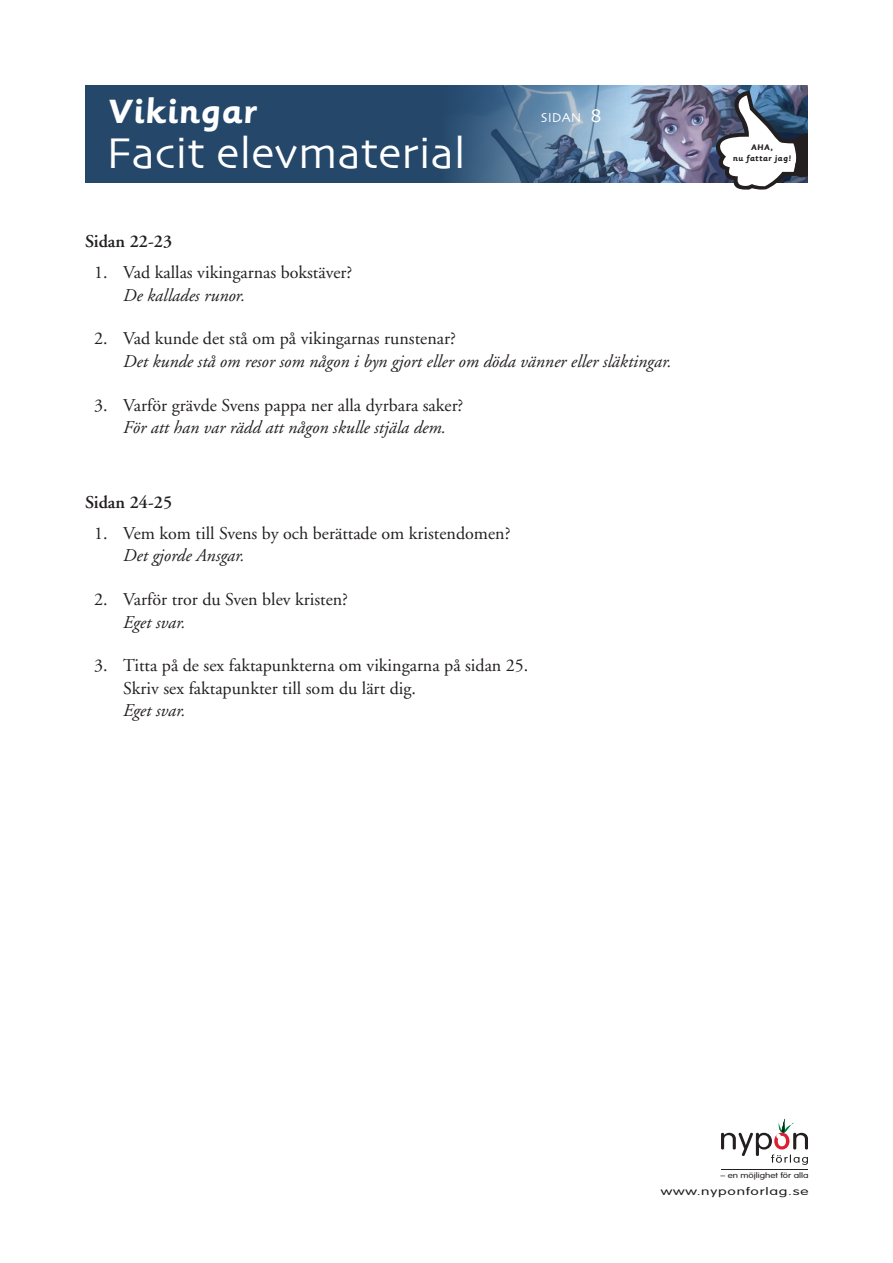
<style>
.page{position:relative;width:893px;height:1263px;background:#fff}
.page>*{position:absolute;margin:0;border:0;box-sizing:border-box;transform-origin:0 0}
.t1{font:45px "Skia";color:#fff}
.t2{font:700 37.5px "Sassoon Primary Std";letter-spacing:.005em;color:#fff}
.t3{font:18px/22.5px "Adobe Garamond";color:#231f20}
.t4{font:italic 18px "Adobe Garamond";color:#231f20}
.t5{font:600 18px "Adobe Garamond";color:#231f20}
.t6{font:13.5px "Skia";color:#fff}
.t7{font:300 10.5px "VAG Rounded";letter-spacing:.05em;color:#231f20;scale:1.48 1}
.t8{font:700 9px "Sassoon Primary Std";letter-spacing:.035em;color:#231f20}
.t9{font:300 7.65px "VAG Rounded";letter-spacing:-.005em;color:#231f20;scale:1.28 1}
.s1{font-size:19.5px}
</style>
<div class="page">
<div style="left:85px;top:85px;width:723px;height:98px;background:#24476a"></div>
<svg style="left:721px;top:1118px;width:87px;height:47px"></svg>
<hr style="left:721px;top:1170px;width:87px;height:1px;background:#231f20">
<img style="left:455px;top:85px;width:353px;height:98px">
<svg style="left:716px;top:90px;width:92px;height:100px;background:#8b94a2"></svg>
<h2 class="t2" style="left:107px;top:90px;width:151px">Vikingar</h2>
<p class="t6" style="left:541px;top:109px;width:62px">sidan <span class="s1">8</span></p>
<h1 class="t1" style="left:106px;top:126px;width:361px">Facit elevmaterial</h1>
<p class="t5" style="left:85px;top:231px;width:89px">Sidan 22-23</p>
<p class="t3" style="left:94px;top:262px;width:260px">1. Vad kallas vikingarnas bokstäver?</p>
<p class="t4" style="left:123px;top:285px;width:123px">De kallades runor.</p>
<p class="t3" style="left:94px;top:328px;width:363px">2. Vad kunde det stå om på vikingarnas runstenar?</p>
<p class="t4" style="left:123px;top:351px;width:550px">Det kunde stå om resor som någon i byn gjort eller om döda vänner eller släktingar.</p>
<p class="t3" style="left:94px;top:394px;width:371px">3. Varför grävde Svens pappa ner alla dyrbara saker?</p>
<p class="t4" style="left:123px;top:418px;width:324px">För att han var rädd att någon skulle stjäla dem.</p>
<p class="t5" style="left:85px;top:492px;width:89px">Sidan 24-25</p>
<p class="t3" style="left:94px;top:522px;width:418px">1. Vem kom till Svens by och berättade om kristendomen?</p>
<p class="t4" style="left:123px;top:546px;width:123px">Det gjorde Ansgar.</p>
<p class="t3" style="left:94px;top:589px;width:256px">2. Varför tror du Sven blev kristen?</p>
<p class="t4" style="left:123px;top:612px;width:64px">Eget svar.</p>
<p class="t3" style="left:123px;top:655px;width:407px;text-indent:-29px">3. Titta på de sex faktapunkterna om vikingarna på sidan 25.<br>Skriv sex faktapunkter till som du lärt dig.</p>
<p class="t4" style="left:123px;top:701px;width:64px">Eget svar.</p>
<p class="t8" style="left:751px;top:142px;width:23px">Aha,</p>
<p class="t8" style="left:733px;top:154px;width:60px">nu fattar jag!</p>
<p class="t9" style="left:720px;top:1170px;width:70px">– en möjlighet för alla</p>
<p class="t7" style="left:661px;top:1185px;width:101px">www.nyponforlag.se</p>
</div>
